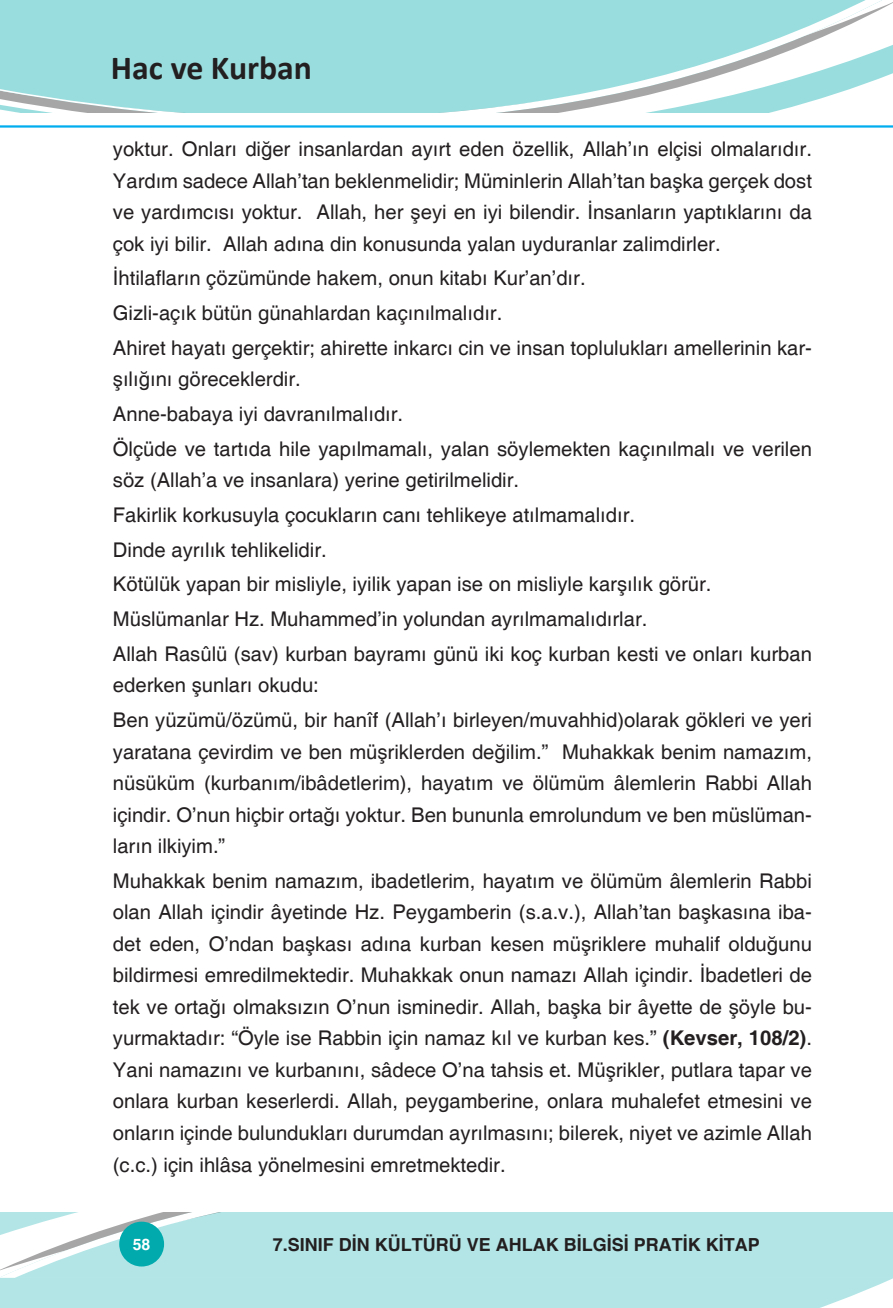
<style>
.page{position:relative;width:893px;height:1308px;background:#fff}
.page>*{position:absolute;margin:0;border:0;box-sizing:border-box;transform-origin:0 0}
.t1{font:700 33.75px "Calibri";color:#231f20}
.t2{font:20.25px/31.5px "Helvetica";color:#231f20}
.t3{font:700 18px "Helvetica";color:#231f20}
.t4{font:700 15.75px "Helvetica";color:#fff}
.s1{font-weight:700}
</style>
<div class="page">
<div style="left:0;top:1277px;width:893px;height:30px;background:#b3e5e6"></div>
<svg style="left:0;top:1235px;width:893px;height:42px;background:#b7e5e6"></svg>
<svg style="left:0;top:1213px;width:893px;height:22px;background:#bbe6e7"></svg>
<div style="left:120px;top:1222px;width:43px;height:43px;background:#00aaad;border-radius:50%"></div>
<div style="left:119px;top:1221px;width:45px;height:45px;border:2px solid #00aaad;border-radius:50%"></div>
<svg style="left:0;top:0;width:893px;height:45px;background:#a1dedf"></svg>
<svg style="left:0;top:45px;width:893px;height:67px;fill:#9addde"></svg>
<hr style="left:0;top:125px;width:893px;height:3px;background:#00aeef">
<h1 class="t1" style="left:111px;top:44px;width:203px">Hac ve Kurban</h1>
<p class="t2" style="left:113px;top:134px;width:701px;text-align:justify">yoktur. Onları diğer insanlardan ayırt eden özellik, Allah’ın elçisi olmalarıdır.<br>Yardım sadece Allah’tan beklenmelidir; Müminlerin Allah’tan başka gerçek dost ve yardımcısı yoktur. Allah, her şeyi en iyi bilendir. İnsanların yaptıklarını da çok iyi bilir. Allah adına din konusunda yalan uyduranlar zalimdirler.</p>
<p class="t2" style="left:113px;top:262px;width:700px;line-height:34.6px">İhtilafların çözümünde hakem, onun kitabı Kur’an’dır.<br>Gizli-açık bütün günahlardan kaçınılmalıdır.<br>Ahiret hayatı gerçektir; ahirette inkarcı cin ve insan toplulukları amellerinin kar-</p>
<p class="t2" style="left:113px;top:363px;width:701px;line-height:34.6px">şılığını göreceklerdir.<br>Anne-babaya iyi davranılmalıdır.<br>Ölçüde ve tartıda hile yapılmamalı, yalan söylemekten kaçınılmalı ve verilen</p>
<p class="t2" style="left:113px;top:463px;width:701px;line-height:34.6px">söz (Allah’a ve insanlara) yerine getirilmelidir.<br>Fakirlik korkusuyla çocukların canı tehlikeye atılmamalıdır.<br>Dinde ayrılık tehlikelidir.<br>Kötülük yapan bir misliyle, iyilik yapan ise on misliyle karşılık görür.<br>Müslümanlar Hz. Muhammed’in yolundan ayrılmamalıdırlar.<br>Allah Rasûlü (sav) kurban bayramı günü iki koç kurban kesti ve onları kurban</p>
<p class="t2" style="left:113px;top:668px;width:701px;line-height:34.6px">ederken şunları okudu:<br>Ben yüzümü/özümü, bir hanîf (Allah’ı birleyen/muvahhid)olarak gökleri ve yeri</p>
<p class="t2" style="left:113px;top:736px;width:701px;text-align:justify">yaratana çevirdim ve ben müşriklerden değilim.” Muhakkak benim namazım, nüsüküm (kurbanım/ibâdetlerim), hayatım ve ölümüm âlemlerin Rabbi Allah içindir. O’nun hiçbir ortağı yoktur. Ben bununla emrolundum ve ben müslüman&shy;ların ilkiyim.”</p>
<p class="t2" style="left:113px;top:865px;width:701px;text-align:justify">Muhakkak benim namazım, ibadetlerim, hayatım ve ölümüm âlemlerin Rabbi olan Allah içindir âyetinde Hz. Peygamberin (s.a.v.), Allah’tan başkasına iba&shy;det eden, O’ndan başkası adına kurban kesen müşriklere muhalif olduğunu bildirmesi emredilmektedir. Muhakkak onun namazı Allah içindir. İbadetleri de tek ve ortağı olmaksızın O’nun isminedir. Allah, başka bir âyette de şöyle bu&shy;yurmaktadır: “Öyle ise Rabbin için namaz kıl ve kurban kes.” <span class="s1">(Kevser, 108/2)</span>.<br>Yani namazını ve kurbanını, sâdece O’na tahsis et. Müşrikler, putlara tapar ve onlara kurban keserlerdi. Allah, peygamberine, onlara muhalefet etmesini ve onların içinde bulundukları durumdan ayrılmasını; bilerek, niyet ve azimle Allah (c.c.) için ihlâsa yönelmesini emretmektedir.</p>
<p class="t4" style="left:133px;top:1235px;width:19px">58</p>
<p class="t3" style="left:273px;top:1233px;width:489px">7.SINIF DİN KÜLTÜRÜ VE AHLAK BİLGİSİ PRATİK KİTAP</p>
</div>
